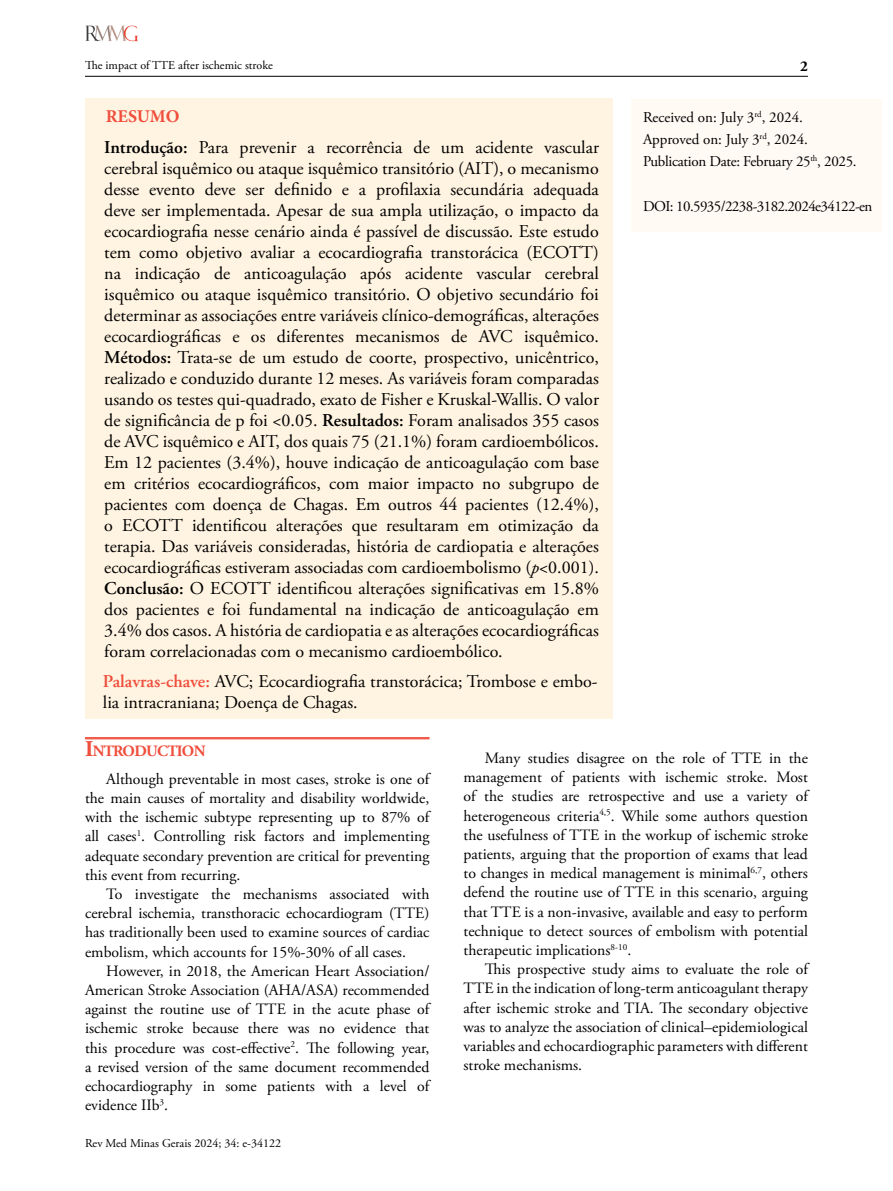
<style>
.page{position:relative;width:893px;height:1191px;background:#fff}
.page>*{position:absolute;margin:0;border:0;box-sizing:border-box;transform-origin:0 0}
.t1{font:18px/21px "Adobe Garamond Pro";color:#000;text-align:justify}
.t2{font:700 18px "Minion Pro";letter-spacing:-.005em;color:#f04e3c}
.t3{font:15.75px/19.2px "Adobe Garamond Pro";color:#000;text-align:justify}
.t4{font:15px/22.2px "Adobe Garamond Pro";letter-spacing:-.02em;color:#000}
.t5{font:15px "Adobe Garamond Pro";letter-spacing:-.04em;color:#000}
.t6{font:700 15px "Adobe Garamond Pro";color:#000}
.t7{font:12px "Adobe Garamond Pro";color:#000}
.t8{font:12px "Adobe Garamond Pro";color:#000100}
.s1{font-weight:600}
.s2{font-style:italic}
.s3{font-weight:600;color:#f04e3c}
.s4{font-weight:700;font-size:22.5px;color:#f04e3c}
.s5{font-weight:700;color:#f04e3c}
</style>
<div class="page">
<hr style="left:85px;top:76px;width:723px;height:1px;background:#000">
<img style="left:85px;top:26px;width:53px;height:16px">
<hr style="left:85px;top:737px;width:344px;height:1px;background:#f04e3c">
<hr style="left:85px;top:738px;width:344px;height:1px;background:#f04e3c">
<div style="left:85px;top:98px;width:527px;height:620px;background:#fff3e1"></div>
<div style="left:631px;top:99px;width:250px;height:133px;background:#fffaf4"></div>
<p class="t7" style="left:85px;top:58px;width:189px">The impact of TTE after ischemic stroke</p>
<p class="t2" style="left:106px;top:103px;width:75px">RESUMO</p>
<p class="t1" style="left:104px;top:137px;width:496px"><span class="s1">Introdução:</span> Para prevenir a recorrência de um acidente vascular cerebral isquêmico ou ataque isquêmico transitório (AIT), o mecanismo desse evento deve ser definido e a profilaxia secundária adequada deve ser implementada. Apesar de sua ampla utilização, o impacto da ecocardiografia nesse cenário ainda é passível de discussão. Este estudo tem como objetivo avaliar a ecocardiografia transtorácica (ECOTT) na indicação de anticoagulação após acidente vascular cerebral isquêmico ou ataque isquêmico transitório. O objetivo secundário foi determinar as associações entre variáveis clínico-demográficas, alterações ecocardiográficas e os diferentes mecanismos de AVC isquêmico.<br><span class="s1">Métodos:</span> Trata-se de um estudo de coorte, prospectivo, unicêntrico, realizado e conduzido durante 12 meses. As variáveis foram comparadas usando os testes qui-quadrado, exato de Fisher e Kruskal-Wallis. O valor de significância de p foi &lt;0.05. <span class="s1">Resultados:</span> Foram analisados 355 casos de AVC isquêmico e AIT, dos quais 75 (21.1%) foram cardioembólicos.<br>Em 12 pacientes (3.4%), houve indicação de anticoagulação com base em critérios ecocardiográficos, com maior impacto no subgrupo de pacientes com doença de Chagas. Em outros 44 pacientes (12.4%), o ECOTT identificou alterações que resultaram em otimização da terapia. Das variáveis consideradas, história de cardiopatia e alterações ecocardiográficas estiveram associadas com cardioembolismo (<span class="s2">p</span>&lt;0.001).<br><span class="s1">Conclusão:</span> O ECOTT identificou alterações significativas em 15.8% dos pacientes e foi fundamental na indicação de anticoagulação em 3.4% dos casos. A história de cardiopatia e as alterações ecocardiográficas foram correlacionadas com o mecanismo cardioembólico.</p>
<p class="t1" style="left:103px;top:671px;width:496px"><span class="s3">Palavras-chave:</span> AVC; Ecocardiografia transtorácica; Trombose e embo&shy;lia intracraniana; Doença de Chagas.</p>
<p class="t6" style="left:800px;top:58px;width:9px">2</p>
<p class="t4" style="left:643px;top:106px;width:215px">Received on: July 3<sup>rd</sup>, 2024.<br>Approved on: July 3<sup>rd</sup>, 2024.<br>Publication Date: February 25<sup>th</sup>, 2025.</p>
<p class="t5" style="left:643px;top:197px;width:231px">DOI: 10.5935/2238-3182.2024e34122-en</p>
<p class="t3" style="left:106px;top:737px;width:325px;line-height:27.8px;text-indent:-21px"><span class="s4">I</span><span class="s5">NTRODUCTION<br></span>Although preventable in most cases, stroke is one of</p>
<p class="t3" style="left:85px;top:789px;width:346px">the main causes of mortality and disability worldwide, with the ischemic subtype representing up to 87% of all cases<sup>1</sup>. Controlling risk factors and implementing adequate secondary prevention are critical for preventing this event from recurring.</p>
<p class="t3" style="left:85px;top:885px;width:346px;text-indent:21px">To investigate the mechanisms associated with cerebral ischemia, transthoracic echocardiogram (TTE) has traditionally been used to examine sources of cardiac embolism, which accounts for 15%-30% of all cases.</p>
<p class="t3" style="left:85px;top:961px;width:346px;text-indent:21px">However, in 2018, the American Heart Association/ American Stroke Association (AHA/ASA) recommended against the routine use of TTE in the acute phase of ischemic stroke because there was no evidence that this procedure was cost-effective<sup>2</sup>. The following year, a revised version of the same document recommended echocardiography in some patients with a level of evidence IIb<sup>3</sup>.</p>
<p class="t8" style="left:85px;top:1135px;width:197px">Rev Med Minas Gerais 2024; 34: e-34122</p>
<p class="t3" style="left:463px;top:749px;width:346px;text-indent:21px">Many studies disagree on the role of TTE in the management of patients with ischemic stroke. Most of the studies are retrospective and use a variety of heterogeneous criteria<sup>4,5</sup>. While some authors question the usefulness of TTE in the workup of ischemic stroke patients, arguing that the proportion of exams that lead to changes in medical management is minimal<sup>6,7</sup>, others defend the routine use of TTE in this scenario, arguing that TTE is a non-invasive, available and easy to perform technique to detect sources of embolism with potential therapeutic implications<sup>8-10</sup>.</p>
<p class="t3" style="left:463px;top:960px;width:346px;text-indent:21px">This prospective study aims to evaluate the role of TTE in the indication of long-term anticoagulant therapy after ischemic stroke and TIA. The secondary objective was to analyze the association of clinical–epidemiological variables and echocardiographic parameters with different stroke mechanisms.</p>
</div>
